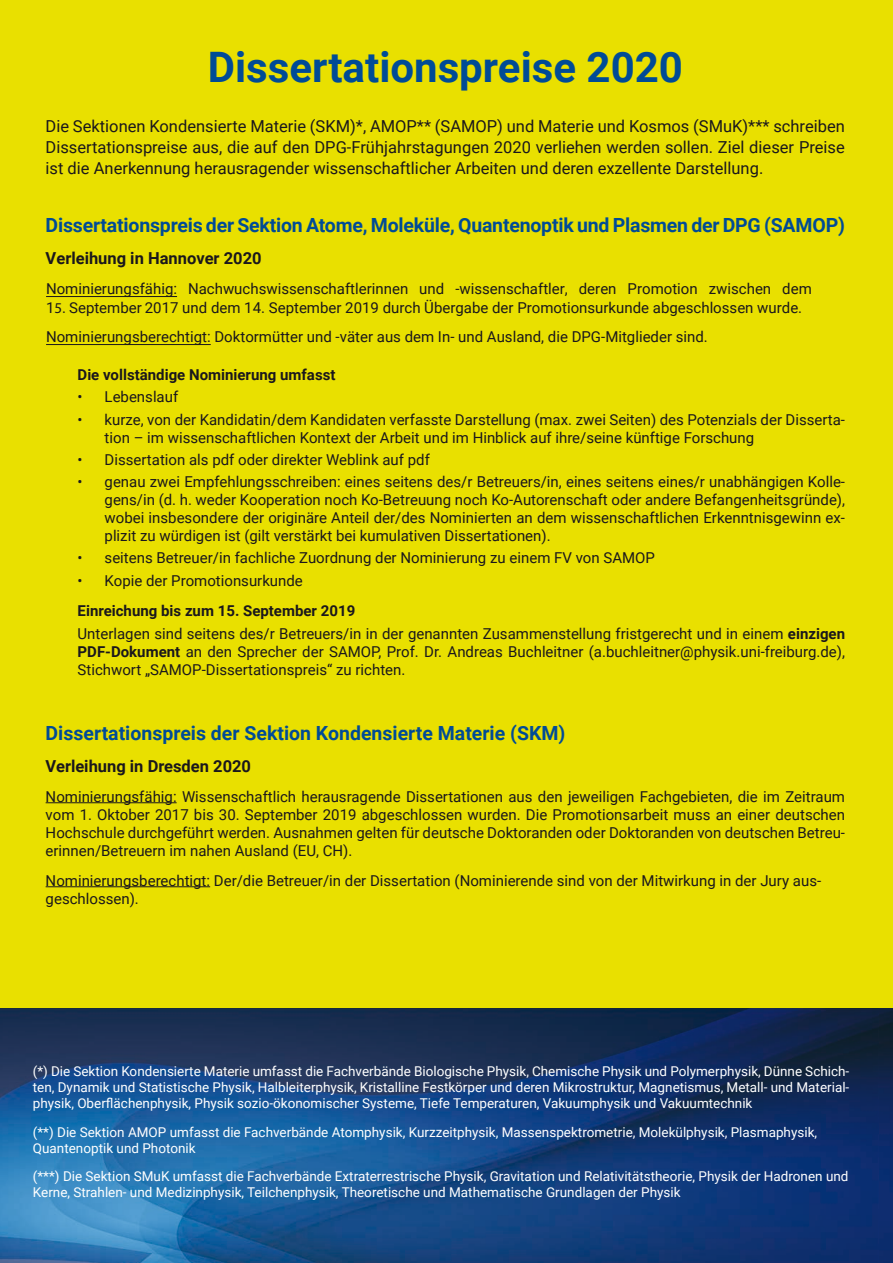
<style>
.page{position:relative;width:893px;height:1263px;background:#e9e000}
.page>*{position:absolute;margin:0;border:0;box-sizing:border-box;transform-origin:0 0}
.t1{font:700 42px "Roboto";color:#004b96}
.t2{font:700 19.5px "Roboto";letter-spacing:-.01em;color:#004b96}
.t3{font:16.5px/21px "Roboto";color:#1a171c;text-align:justify}
.t4{font:700 16.5px "Roboto";color:#1a171c}
.t5{font:15px/18px "Roboto";color:#1a171c}
.t6{font:700 15px/30.8px "Roboto";color:#1a171c}
.t7{font:13.5px/16.2px "Roboto";color:#fff}
.s1{font-family:"Myriad Pro"}
.s2{font-weight:400}
.s3{font-weight:700}
</style>
<div class="page">
<img style="left:0;top:1008px;width:893px;height:255px">
<hr style="left:46px;top:802px;width:131px;height:1px;background:#1a171c">
<hr style="left:46px;top:886px;width:164px;height:1px;background:#1a171c">
<hr style="left:46px;top:344px;width:165px;height:1px;background:#1a171c">
<hr style="left:46px;top:296px;width:131px;height:1px;background:#1a171c">
<p class="t1" style="left:208px;top:37px;width:477px">Dissertationspreise 2020</p>
<p class="t3" style="left:46px;top:115px;width:801px">Die Sektionen Kondensierte Materie (SKM)*, AMOP** (SAMOP) und Materie und Kosmos (SMuK)*** schreiben Dissertationspreise aus, die auf den DPG-Frühjahrstagungen 2020 verliehen werden sollen. Ziel dieser Preise ist die Anerkennung herausragender wissenschaftlicher Arbeiten und deren exzellente Darstellung.</p>
<p class="t2" style="left:46px;top:211px;width:801px">Dissertationspreis der Sektion Atome, Moleküle, Quantenoptik und Plasmen der DPG (SAMOP)</p>
<p class="t4" style="left:46px;top:246px;width:217px">Verleihung in Hannover 2020</p>
<p class="t5" style="left:46px;top:279px;width:767px">Nominierungsfähig: Nachwuchswissenschaftlerinnen und -wissenschaftler, deren Promotion zwischen dem</p>
<p class="t5" style="left:46px;top:292px;width:758px;line-height:29.4px">1<span class="s1">5</span>. September 2017 und dem 14. September 2019 durch Übergabe der Promotionsurkunde abgeschlossen wurde.<br>Nominierungsberechtigt: Doktormütter und -väter aus dem In- und Ausland, die DPG-Mitglieder sind.</p>
<p class="t6" style="left:78px;top:359px;width:259px">Die vollständige Nominierung umfasst</p>
<p class="t5" style="left:78px;top:387px;width:102px">• Lebenslauf</p>
<p class="t5" style="left:105px;top:410px;width:742px;text-indent:-27px">• kurze, von der Kandidatin/dem Kandidaten verfasste Darstellung (max. zwei Seiten) des Potenzials der Disserta&shy;tion – im wissenschaftlichen Kontext der Arbeit und im Hinblick auf ihre/seine künftige Forschung</p>
<p class="t5" style="left:78px;top:450px;width:354px">• Dissertation als pdf oder direkter Weblink auf pdf</p>
<p class="t5" style="left:105px;top:472px;width:742px;text-align:justify;text-indent:-27px">• genau zwei Empfehlungsschreiben: eines seitens des/r Betreuers/in, eines seitens eines/r unabhängigen Kolle&shy;gens/in (d. h. weder Kooperation noch Ko-Betreuung noch Ko-Autorenschaft oder andere Befangenheitsgründe), wobei insbesondere der originäre Anteil der/des Nominierten an dem wissenschaftlichen Erkenntnisgewinn ex&shy;plizit zu würdigen ist (gilt verstärkt bei kumulativen Dissertationen).</p>
<p class="t5" style="left:78px;top:548px;width:579px">• seitens Betreuer/in fachliche Zuordnung der Nominierung zu einem FV von SAMOP</p>
<p class="t6" style="left:78px;top:564px;width:279px"><span class="s2">• Kopie der Promotionsurkunde<br></span>Einreichung bis zum 15. September 2019</p>
<p class="t5" style="left:78px;top:624px;width:769px;text-align:justify">Unterlagen sind seitens des/r Betreuers/in in der genannten Zusammenstellung fristgerecht und in einem <span class="s3">einzigen PDF-Dokument</span> an den Sprecher der SAMOP, Prof. Dr. Andreas Buchleitner (a.buchleitner@physik.uni-freiburg.de), Stichwort „SAMOP-Dissertationspreis“ zu richten.</p>
<p class="t2" style="left:46px;top:719px;width:521px">Dissertationspreis der Sektion Kondensierte Materie (SKM)</p>
<p class="t4" style="left:46px;top:754px;width:207px">Verleihung in Dresden 2020</p>
<p class="t5" style="left:46px;top:787px;width:801px;text-align:justify">Nominierungsfähig: Wissenschaftlich herausragende Dissertationen aus den jeweiligen Fachgebieten, die im Zeitraum vom 1. Oktober 2017 bis 30. September 2019 abgeschlossen wurden. Die Promotionsarbeit muss an einer deutschen Hochschule durchgeführt werden. Ausnahmen gelten für deutsche Doktoranden oder Doktoranden von deutschen Betreu&shy;erinnen/Betreuern im nahen Ausland (EU, CH).</p>
<p class="t5" style="left:46px;top:871px;width:777px">Nominierungsberechtigt: Der/die Betreuer/in der Dissertation (Nominierende sind von der Mitwirkung in der Jury aus&shy;geschlossen).</p>
<p class="t7" style="left:33px;top:1063px;width:818px;text-align:justify">(*) Die Sektion Kondensierte Materie umfasst die Fachverbände Biologische Physik, Chemische Physik und Polymerphysik, Dünne Schich&shy;ten, Dynamik und Statistische Physik, Halbleiterphysik, Kristalline Festkörper und deren Mikrostruktur, Magnetismus, Metall- und Material&shy;physik, Oberflächenphysik, Physik sozio-ökonomischer Systeme, Tiefe Temperaturen, Vakuumphysik und Vakuumtechnik</p>
<p class="t7" style="left:33px;top:1123px;width:786px">(**) Die Sektion AMOP umfasst die Fachverbände Atomphysik, Kurzzeitphysik, Massenspektrometrie, Molekülphysik, Plasmaphysik,<br>Quantenoptik und Photonik</p>
<p class="t7" style="left:33px;top:1168px;width:817px">(***) Die Sektion SMuK umfasst die Fachverbände Extraterrestrische Physik, Gravitation und Relativitätstheorie, Physik der Hadronen und<br>Kerne, Strahlen- und Medizinphysik, Teilchenphysik, Theoretische und Mathematische Grundlagen der Physik</p>
</div>
